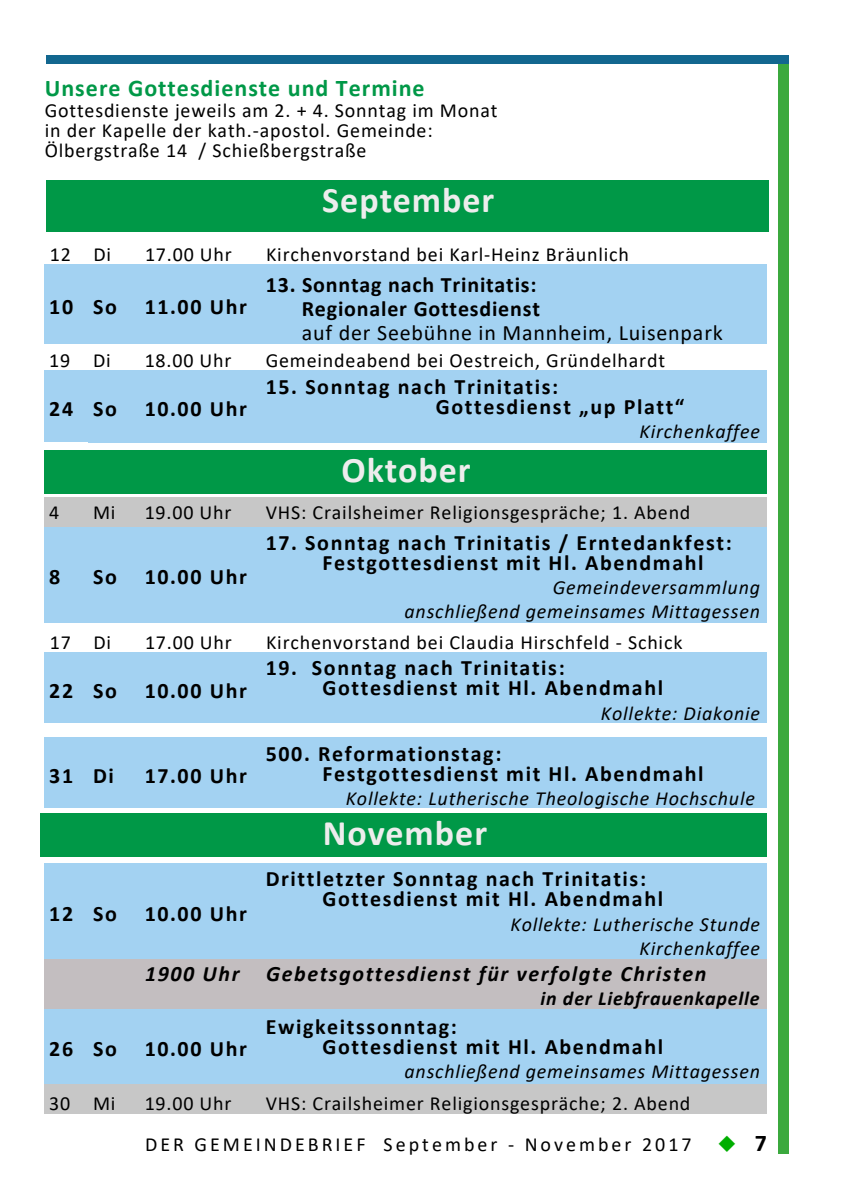
<style>
.page{position:relative;width:842px;height:1191px;background:#fff}
.page>*{position:absolute;margin:0;border:0;box-sizing:border-box;transform-origin:0 0}
.t1{font:700 36px "Calibri";letter-spacing:.025em;color:#ededed}
.t2{font:700 24px "Calibri";letter-spacing:.04em;color:#009847}
.t3{font:700 24px "Calibri";color:#000}
.t4{font:700 22px/20px "Calibri";letter-spacing:.07em;color:#000}
.t5{font:700 22px/24.2px "Calibri";letter-spacing:.035em;color:#000;text-align:right}
.t6{font:italic 700 22px "Calibri";letter-spacing:.075em;color:#000}
.t7{font:22px "Calibri";letter-spacing:.035em;color:#000}
.t8{font:20px/20.2px "Calibri";letter-spacing:.04em;color:#000}
.t9{font:italic 20px/24.2px "Calibri";letter-spacing:.04em;color:#000;text-align:right}
.t10{font:20px "Calibri";letter-spacing:.15em;color:#000}
.t11{font:italic 700 20px "Calibri";letter-spacing:.04em;color:#000}
.s1{color:#00ae00}
</style>
<div class="page">
<div style="left:778px;top:63px;width:10px;height:1090px;background:#3ba93e"></div>
<div style="left:46px;top:55px;width:743px;height:9px;background:#12678f"></div>
<div style="left:44px;top:265px;width:43px;height:79px;background:#a3d2f2"></div>
<div style="left:87px;top:265px;width:52px;height:79px;background:#a3d2f2"></div>
<div style="left:139px;top:265px;width:121px;height:79px;background:#a3d2f2"></div>
<div style="left:260px;top:265px;width:506px;height:79px;background:#a3d2f2"></div>
<div style="left:44px;top:370px;width:43px;height:72px;background:#a3d2f2"></div>
<div style="left:87px;top:370px;width:52px;height:72px;background:#a3d2f2"></div>
<div style="left:139px;top:370px;width:121px;height:72px;background:#a3d2f2"></div>
<div style="left:260px;top:370px;width:506px;height:72px;background:#a3d2f2"></div>
<div style="left:44px;top:497px;width:43px;height:29px;background:#c7c7c7"></div>
<div style="left:87px;top:497px;width:52px;height:29px;background:#c7c7c7"></div>
<div style="left:139px;top:497px;width:121px;height:29px;background:#c7c7c7"></div>
<div style="left:260px;top:497px;width:506px;height:29px;background:#c7c7c7"></div>
<div style="left:44px;top:526px;width:43px;height:96px;background:#a3d2f2"></div>
<div style="left:87px;top:526px;width:52px;height:96px;background:#a3d2f2"></div>
<div style="left:139px;top:526px;width:121px;height:96px;background:#a3d2f2"></div>
<div style="left:260px;top:526px;width:506px;height:96px;background:#a3d2f2"></div>
<div style="left:44px;top:652px;width:43px;height:71px;background:#a3d2f2"></div>
<div style="left:87px;top:652px;width:52px;height:71px;background:#a3d2f2"></div>
<div style="left:139px;top:652px;width:121px;height:71px;background:#a3d2f2"></div>
<div style="left:260px;top:652px;width:506px;height:71px;background:#a3d2f2"></div>
<div style="left:44px;top:738px;width:43px;height:71px;background:#a3d2f2"></div>
<div style="left:87px;top:738px;width:52px;height:71px;background:#a3d2f2"></div>
<div style="left:139px;top:738px;width:121px;height:71px;background:#a3d2f2"></div>
<div style="left:260px;top:738px;width:506px;height:71px;background:#a3d2f2"></div>
<div style="left:44px;top:863px;width:43px;height:96px;background:#a3d2f2"></div>
<div style="left:87px;top:863px;width:52px;height:96px;background:#a3d2f2"></div>
<div style="left:139px;top:863px;width:121px;height:96px;background:#a3d2f2"></div>
<div style="left:260px;top:863px;width:506px;height:96px;background:#a3d2f2"></div>
<div style="left:44px;top:959px;width:43px;height:50px;background:#c3bec0"></div>
<div style="left:87px;top:959px;width:52px;height:50px;background:#c3bec0"></div>
<div style="left:139px;top:959px;width:121px;height:50px;background:#c3bec0"></div>
<div style="left:260px;top:959px;width:506px;height:50px;background:#c3bec0"></div>
<div style="left:44px;top:1009px;width:43px;height:75px;background:#a3d2f2"></div>
<div style="left:87px;top:1009px;width:52px;height:75px;background:#a3d2f2"></div>
<div style="left:139px;top:1009px;width:121px;height:75px;background:#a3d2f2"></div>
<div style="left:260px;top:1009px;width:506px;height:75px;background:#a3d2f2"></div>
<div style="left:44px;top:1084px;width:43px;height:29px;background:#c7c7c7"></div>
<div style="left:87px;top:1084px;width:52px;height:29px;background:#c7c7c7"></div>
<div style="left:139px;top:1084px;width:121px;height:29px;background:#c7c7c7"></div>
<div style="left:260px;top:1084px;width:506px;height:29px;background:#c7c7c7"></div>
<div style="left:46px;top:180px;width:723px;height:52px;background:#009847"></div>
<div style="left:44px;top:450px;width:722px;height:43px;background:#009847"></div>
<div style="left:41px;top:813px;width:726px;height:43px;background:#009847"></div>
<p class="t2" style="left:45px;top:78px;width:381px">Unsere Gottesdienste und Termine</p>
<p class="t8" style="left:45px;top:101px;width:454px">Gottesdienste jeweils am 2. + 4. Sonntag im Monat in der Kapelle der kath.-apostol. Gemeinde:<br>Ölbergstraße 14 / Schießbergstraße</p>
<h1 class="t1" style="left:322px;top:185px;width:173px">September</h1>
<p class="t8" style="left:50px;top:246px;width:63px">12 Di</p>
<p class="t8" style="left:145px;top:246px;width:88px">17.00 Uhr</p>
<p class="t8" style="left:266px;top:246px;width:364px">Kirchenvorstand bei Karl-Heinz Bräunlich</p>
<p class="t4" style="left:49px;top:298px;width:69px">10 So</p>
<p class="t4" style="left:145px;top:298px;width:104px">11.00 Uhr</p>
<p class="t5" style="left:266px;top:274px;width:276px">13. Sonntag nach Trinitatis:<br>Regionaler Gottesdienst</p>
<p class="t7" style="left:302px;top:324px;width:422px">auf der Seebühne in Mannheim, Luisenpark</p>
<p class="t8" style="left:49px;top:351px;width:63px">19 Di</p>
<p class="t8" style="left:145px;top:351px;width:88px">18.00 Uhr</p>
<p class="t8" style="left:266px;top:351px;width:401px">Gemeindeabend bei Oestreich, Gründelhardt</p>
<p class="t4" style="left:49px;top:400px;width:69px">24 So</p>
<p class="t4" style="left:145px;top:400px;width:104px">10.00 Uhr</p>
<p class="t4" style="left:436px;top:378px;width:250px;text-indent:-170px">15. Sonntag nach Trinitatis:<br>Gottesdienst „up Platt“</p>
<p class="t9" style="left:639px;top:421px;width:122px">Kirchenkaffee</p>
<h1 class="t1" style="left:341px;top:455px;width:131px">Oktober</h1>
<p class="t8" style="left:49px;top:504px;width:12px">4</p>
<p class="t8" style="left:93px;top:504px;width:24px">Mi</p>
<p class="t8" style="left:145px;top:504px;width:88px">19.00 Uhr</p>
<p class="t8" style="left:266px;top:504px;width:426px">VHS: Crailsheimer Religionsgespräche; 1. Abend</p>
<p class="t4" style="left:49px;top:568px;width:13px">8</p>
<p class="t4" style="left:93px;top:568px;width:25px">So</p>
<p class="t4" style="left:145px;top:568px;width:104px">10.00 Uhr</p>
<p class="t4" style="left:322px;top:534px;width:411px;text-indent:-57px">17. Sonntag nach Trinitatis / Erntedankfest:<br>Festgottesdienst mit Hl. Abendmahl</p>
<p class="t9" style="left:404px;top:577px;width:357px">Gemeindeversammlung<br>anschließend gemeinsames Mittagessen</p>
<p class="t8" style="left:50px;top:634px;width:63px">17 Di</p>
<p class="t8" style="left:145px;top:634px;width:88px">17.00 Uhr</p>
<p class="t8" style="left:266px;top:634px;width:418px">Kirchenvorstand bei Claudia Hirschfeld - Schick</p>
<p class="t4" style="left:49px;top:682px;width:69px">22 So</p>
<p class="t4" style="left:145px;top:682px;width:104px">10.00 Uhr</p>
<p class="t4" style="left:322px;top:660px;width:342px;text-indent:-57px">19. Sonntag nach Trinitatis:<br>Gottesdienst mit Hl. Abendmahl</p>
<p class="t9" style="left:601px;top:702px;width:161px">Kollekte: Diakonie</p>
<p class="t4" style="left:49px;top:767px;width:66px">31 Di</p>
<p class="t4" style="left:145px;top:767px;width:104px">17.00 Uhr</p>
<p class="t4" style="left:322px;top:745px;width:383px;text-indent:-57px">500. Reformationstag:<br>Festgottesdienst mit Hl. Abendmahl</p>
<p class="t9" style="left:346px;top:788px;width:411px">Kollekte: Lutherische Theologische Hochschule</p>
<h1 class="t1" style="left:323px;top:818px;width:166px">November</h1>
<p class="t4" style="left:322px;top:870px;width:342px;text-indent:-57px">Drittletzter Sonntag nach Trinitatis:<br>Gottesdienst mit Hl. Abendmahl</p>
<p class="t9" style="left:510px;top:913px;width:251px">Kollekte: Lutherische Stunde<br>Kirchenkaffee</p>
<p class="t6" style="left:145px;top:964px;width:563px">1900 Uhr Gebetsgottesdienst für verfolgte Christen</p>
<p class="t11" style="left:541px;top:990px;width:221px">in der Liebfrauenkapelle</p>
<p class="t4" style="left:49px;top:905px;width:69px">12 So</p>
<p class="t4" style="left:145px;top:905px;width:104px">10.00 Uhr</p>
<p class="t4" style="left:49px;top:1040px;width:69px">26 So</p>
<p class="t4" style="left:145px;top:1040px;width:104px">10.00 Uhr</p>
<p class="t4" style="left:322px;top:1018px;width:342px;text-indent:-57px">Ewigkeitssonntag:<br>Gottesdienst mit Hl. Abendmahl</p>
<p class="t9" style="left:404px;top:1061px;width:357px">anschließend gemeinsames Mittagessen</p>
<p class="t8" style="left:49px;top:1095px;width:68px">30 Mi</p>
<p class="t8" style="left:145px;top:1095px;width:88px">19.00 Uhr</p>
<p class="t8" style="left:266px;top:1095px;width:426px">VHS: Crailsheimer Religionsgespräche; 2. Abend</p>
<p class="t10" style="left:145px;top:1136px;width:548px">DER GEMEINDEBRIEF September - November 2017</p>
<p class="t3" style="left:717px;top:1133px;width:51px"><span class="s1">◆</span> 7</p>
</div>
